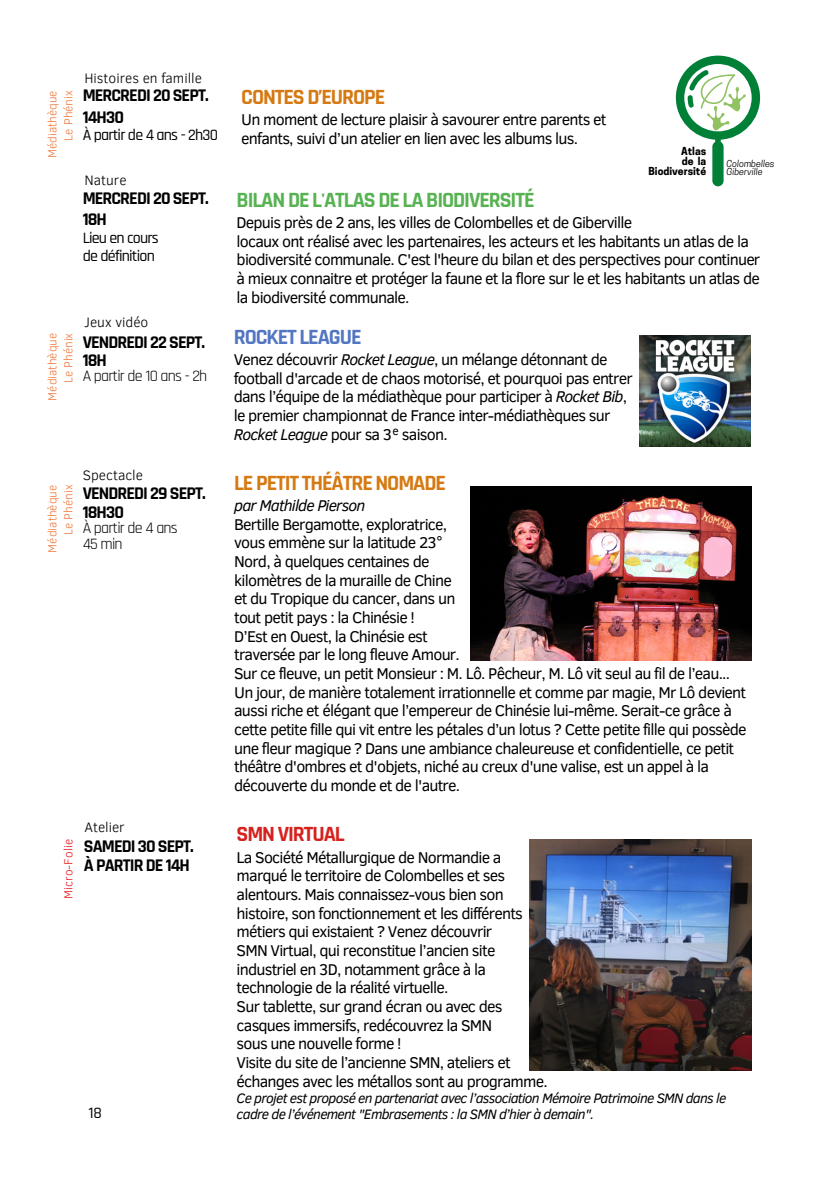
<style>
.page{position:relative;width:839px;height:1191px;background:#fff}
.page>*{position:absolute;margin:0;border:0;box-sizing:border-box;transform-origin:0 0}
.t1{font:700 22px "Rajdhani";letter-spacing:-.05em;color:#d57912}
.t2{font:700 22px "Rajdhani";letter-spacing:-.05em;color:#57b252}
.t3{font:700 22px "Rajdhani";letter-spacing:-.05em;color:#5376c1}
.t4{font:700 22px "Rajdhani";letter-spacing:-.05em;color:#d6221f}
.t5{font:700 18px/18.6px "Rajdhani";letter-spacing:-.05em;color:#000}
.t6{font:16px/18.6px "Clear Sans";letter-spacing:-.05em;color:#000}
.t7{font:500 16px "Rajdhani";letter-spacing:-.05em;color:#000}
.t8{font:16px "Rajdhani";letter-spacing:-.05em;color:#000}
.t9{font:italic 16px "Clear Sans";letter-spacing:-.05em;color:#000}
.t10{font:italic 14px/16.4px "Clear Sans";letter-spacing:-.05em;color:#000}
.t11{font:300 14px "Clear Sans";color:#000}
.t12{font:300 12px "Clear Sans";color:#f07b3f}
.t13{font:300 12px "Clear Sans";color:#ed1d24}
.t14{font:12px "Clear Sans";color:#000}
.t15{font:700 10.4px "Cooper Hewitt";color:#000}
.t16{font:italic 9px "Cooper Hewitt";color:#000}
.s1{font-style:italic}
</style>
<div class="page">
<img style="left:639px;top:335px;width:111px;height:111px">
<img style="left:471px;top:487px;width:280px;height:174px">
<svg style="left:675px;top:55px;width:86px;height:132px"></svg>
<img style="left:529px;top:839px;width:222px;height:231px">
<p class="t11" style="left:84px;top:68px;width:119px">Histoires en famille</p>
<p class="t12" style="left:43px;top:158px;width:69px;rotate:-90deg">Médiathèque</p>
<p class="t12" style="left:59px;top:141px;width:52px;rotate:-90deg">Le Phénix</p>
<p class="t5" style="left:83px;top:87px;width:128px">MERCREDI 20 SEPT.</p>
<p class="t5" style="left:83px;top:108px;width:43px">14H30</p>
<p class="t7" style="left:83px;top:125px;width:137px">À partir de 4 ans - 2h30</p>
<p class="t11" style="left:84px;top:170px;width:44px">Nature</p>
<p class="t5" style="left:83px;top:190px;width:128px">MERCREDI 20 SEPT.</p>
<p class="t5" style="left:83px;top:211px;width:26px">18H</p>
<p class="t7" style="left:83px;top:228px;width:78px">Lieu en cours</p>
<p class="t7" style="left:83px;top:247px;width:74px">de définition</p>
<p class="t12" style="left:43px;top:401px;width:69px;rotate:-90deg">Médiathèque</p>
<p class="t12" style="left:59px;top:383px;width:52px;rotate:-90deg">Le Phénix</p>
<p class="t11" style="left:84px;top:311px;width:66px">Jeux vidéo</p>
<p class="t5" style="left:83px;top:333px;width:124px">VENDREDI 22 SEPT.<br>18H</p>
<p class="t8" style="left:83px;top:366px;width:126px">A partir de 10 ans - 2h</p>
<p class="t12" style="left:43px;top:553px;width:69px;rotate:-90deg">Médiathèque</p>
<p class="t12" style="left:59px;top:535px;width:52px;rotate:-90deg">Le Phénix</p>
<p class="t11" style="left:83px;top:465px;width:62px">Spectacle</p>
<p class="t5" style="left:83px;top:485px;width:125px">VENDREDI 29 SEPT.</p>
<p class="t5" style="left:83px;top:504px;width:43px">18H30</p>
<p class="t8" style="left:83px;top:518px;width:97px">À partir de 4 ans</p>
<p class="t8" style="left:83px;top:534px;width:42px">45 min</p>
<p class="t13" style="left:59px;top:899px;width:61px;rotate:-90deg">Micro-Folie</p>
<p class="t11" style="left:84px;top:817px;width:42px">Atelier</p>
<p class="t5" style="left:84px;top:837px;width:111px">SAMEDI 30 SEPT.</p>
<p class="t5" style="left:84px;top:856px;width:108px">À PARTIR DE 14H</p>
<p class="t7" style="left:88px;top:1103px;width:15px">18</p>
<p class="t1" style="left:241px;top:84px;width:145px">CONTES D’EUROPE</p>
<p class="t6" style="left:241px;top:110px;width:366px">Un moment de lecture plaisir à savourer entre parents et enfants, suivi d’un atelier en lien avec les albums lus.</p>
<p class="t15" style="left:681px;top:147px;width:27px">Atlas</p>
<p class="t15" style="left:681px;top:157px;width:26px">de la</p>
<p class="t15" style="left:648px;top:167px;width:59px">Biodiversité</p>
<p class="t16" style="left:726px;top:160px;width:49px">Colombelles</p>
<p class="t16" style="left:726px;top:168px;width:37px">Giberville</p>
<p class="t2" style="left:237px;top:186px;width:299px">BILAN DE L'ATLAS DE LA BIODIVERSITÉ</p>
<p class="t6" style="left:237px;top:212px;width:397px">Depuis près de 2 ans, les villes de Colombelles et de Giberville</p>
<p class="t6" style="left:237px;top:231px;width:525px">locaux ont réalisé avec les partenaires, les acteurs et les habitants un atlas de la biodiversité communale. C'est l'heure du bilan et des perspectives pour continuer à mieux connaitre et protéger la faune et la flore sur le et les habitants un atlas de la biodiversité communale.</p>
<p class="t3" style="left:234px;top:323px;width:129px">ROCKET LEAGUE</p>
<p class="t6" style="left:234px;top:349px;width:400px">Venez découvrir <span class="s1">Rocket League</span>, un mélange détonnant de football d'arcade et de chaos motorisé, et pourquoi pas entrer dans l’équipe de la médiathèque pour participer à <span class="s1">Rocket Bib</span>, le premier championnat de France inter-médiathèques sur <span class="s1">Rocket League</span> pour sa 3 saison.</p>
<p class="t1" style="left:234px;top:469px;width:213px">LE PETIT THÉÂTRE NOMADE</p>
<p class="t9" style="left:234px;top:494px;width:133px">par Mathilde Pierson</p>
<p class="t6" style="left:234px;top:514px;width:214px">Bertille Bergamotte, exploratrice,</p>
<p class="t6" style="left:234px;top:533px;width:210px">vous emmène sur la latitude 23°</p>
<p class="t6" style="left:234px;top:551px;width:197px">Nord, à quelques centaines de</p>
<p class="t6" style="left:234px;top:570px;width:219px">kilomètres de la muraille de Chine</p>
<p class="t6" style="left:234px;top:589px;width:223px">et du Tropique du cancer, dans un</p>
<p class="t6" style="left:234px;top:607px;width:182px">tout petit pays : la Chinésie !</p>
<p class="t6" style="left:234px;top:626px;width:195px">D’Est en Ouest, la Chinésie est</p>
<p class="t6" style="left:234px;top:645px;width:227px">traversée par le long fleuve Amour.</p>
<p class="t6" style="left:234px;top:663px;width:497px">Sur ce fleuve, un petit Monsieur : M. Lô. Pêcheur, M. Lô vit seul au fil de l’eau...</p>
<p class="t6" style="left:234px;top:682px;width:514px">Un jour, de manière totalement irrationnelle et comme par magie, Mr Lô devient aussi riche et élégant que l’empereur de Chinésie lui-même. Serait-ce grâce à cette petite fille qui vit entre les pétales d’un lotus ? Cette petite fille qui possède une fleur magique ? Dans une ambiance chaleureuse et confidentielle, ce petit théâtre d'ombres et d'objets, niché au creux d'une valise, est un appel à la découverte du monde et de l'autre.</p>
<p class="t14" style="left:392px;top:422px;width:8px">e</p>
<p class="t4" style="left:237px;top:820px;width:110px">SMN VIRTUAL</p>
<p class="t6" style="left:237px;top:847px;width:266px">La Société Métallurgique de Normandie a</p>
<p class="t6" style="left:237px;top:866px;width:270px">marqué le territoire de Colombelles et ses</p>
<p class="t6" style="left:237px;top:884px;width:268px">alentours. Mais connaissez-vous bien son</p>
<p class="t6" style="left:237px;top:903px;width:288px">histoire, son fonctionnement et les différents</p>
<p class="t6" style="left:237px;top:922px;width:257px">métiers qui existaient ? Venez découvrir</p>
<p class="t6" style="left:237px;top:940px;width:260px">SMN Virtual, qui reconstitue l’ancien site</p>
<p class="t6" style="left:237px;top:959px;width:251px">industriel en 3D, notamment grâce à la</p>
<p class="t6" style="left:237px;top:978px;width:213px">technologie de la réalité virtuelle.</p>
<p class="t6" style="left:237px;top:996px;width:267px">Sur tablette, sur grand écran ou avec des</p>
<p class="t6" style="left:237px;top:1015px;width:257px">casques immersifs, redécouvrez la SMN</p>
<p class="t6" style="left:237px;top:1034px;width:166px">sous une nouvelle forme !</p>
<p class="t6" style="left:237px;top:1052px;width:275px">Visite du site de l’ancienne SMN, ateliers et</p>
<p class="t6" style="left:237px;top:1071px;width:312px">échanges avec les métallos sont au programme.</p>
<p class="t10" style="left:237px;top:1089px;width:491px">Ce projet est proposé en partenariat avec l’association Mémoire Patrimoine SMN dans le cadre de l’événement "Embrasements : la SMN d’hier à demain".</p>
</div>
